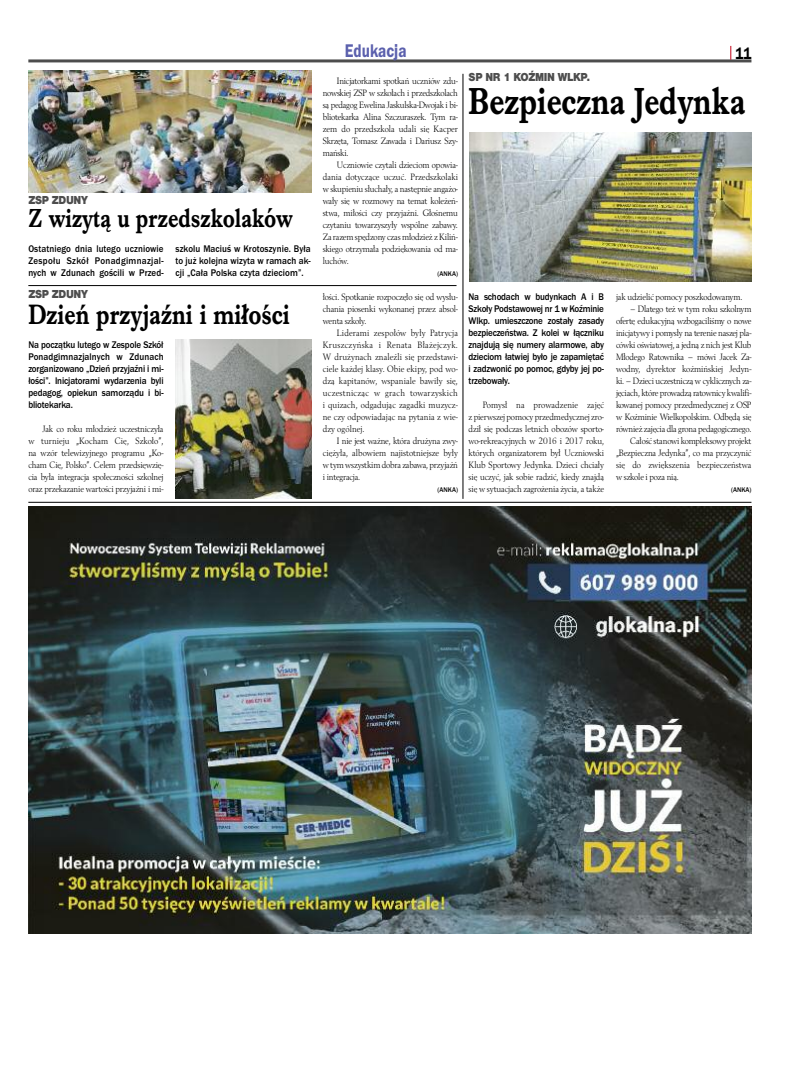
<style>
.page{position:relative;width:794px;height:1092px;background:#fff}
.page>*{position:absolute;margin:0;border:0;box-sizing:border-box;transform-origin:0 0}
.t1{font:700 39px "Imprint URWTCE";color:#000;scale:.8 1}
.t2{font:700 29px "Imprint URWTCE";color:#000;scale:.8 1}
.t3{font:700 27px "Imprint URWTCE";color:#000;scale:.8 1}
.t4{font:19px "Franklin Got URWTCE Dem";color:#5b60ad;scale:.8 1}
.t5{font:17px "Franklin Got URWTCE Dem";color:#000;scale:.8 1}
.t6{font:900 12px "Nimbus San TCE";letter-spacing:-.035em;color:#4d4d4d;scale:.9 1}
.t7{font:500 10px/12px "Franklin Got URWTCE";letter-spacing:-.005em;color:#000;text-align:justify;scale:.9 1}
.t8{font:9.6px/12px "Berling TCE";letter-spacing:-.02em;color:#000;text-align:justify;scale:.9 1}
.t9{font:9.6px "Berling TCE";color:#000;scale:.9 1}
.t10{font:9.6px "Berling TCE";letter-spacing:.005em;color:#000;scale:.9 1}
.t11{font:500 7px "Franklin Got URWTCE";color:#000;scale:.95 1}
</style>
<div class="page">
<hr style="left:28px;top:59px;width:723px;height:3px;background:#4d4d4d">
<svg style="left:730px;top:46px;width:1px;height:14px"></svg>
<img style="left:28px;top:506px;width:723px;height:427px">
<hr style="left:28px;top:502px;width:723px;height:1px;background:#000">
<hr style="left:462px;top:74px;width:1px;height:425px;background:#000">
<img style="left:470px;top:132px;width:281px;height:149px">
<img style="left:28px;top:71px;width:283px;height:122px">
<img style="left:175px;top:339px;width:136px;height:159px">
<hr style="left:28px;top:285px;width:428px;height:1px;background:#000">
<p class="t6" style="left:28px;top:193px;width:68px">ZSP ZDUNY</p>
<h3 class="t3" style="left:28px;top:202px;width:332px">Z wizytą u przedszkolaków</h3>
<p class="t7" style="left:28px;top:243px;width:152px">Ostatniego dnia lutego uczniowie Zespołu Szkół Ponadgimnazjal&shy;nych w Zdunach gościli w Przed-</p>
<p class="t7" style="left:176px;top:243px;width:152px">szkolu Maciuś w Krotoszynie. Była to już kolejna wizyta w ramach ak&shy;cji „Cała Polska czyta dzieciom”.</p>
<p class="t6" style="left:28px;top:287px;width:68px">ZSP ZDUNY</p>
<h2 class="t2" style="left:28px;top:297px;width:328px">Dzień przyjaźni i miłości</h2>
<p class="t7" style="left:28px;top:339px;width:152px">Na początku lutego w Zespole Szkół Ponadgimnazjalnych w Zdunach zorganizowano „Dzień przyjaźni i mi&shy;łości”. Inicjatorami wydarzenia byli pedagog, opiekun samorządu i bi&shy;bliotekarka.</p>
<p class="t8" style="left:28px;top:423px;width:152px;text-indent:14px">Jak co roku młodzież uczestniczyła w turnieju „Kocham Cię, Szkoło”, na wzór telewizyjnego programu „Ko&shy;cham Cię, Polsko”. Celem przedsięwzię&shy;cia była integracja społeczności szkolnej oraz przekazanie wartości przyjaźni i mi-</p>
<h3 class="t4" style="left:345px;top:40px;width:79px">Edukacja</h3>
<h3 class="t5" style="left:735px;top:43px;width:21px">11</h3>
<p class="t8" style="left:323px;top:75px;width:152px;text-indent:14px">Inicjatorkami spotkań uczniów zdu&shy;nowskiej ZSP w szkołach i przedszkolach są pedagog Ewelina Jaskulska-Dwojak i bi&shy;bliotekarka Alina Szczuraszek. Tym ra&shy;zem do przedszkola udali się Kacper Skrzęta, Tomasz Zawada i Dariusz Szy&shy;mański.</p>
<p class="t8" style="left:323px;top:159px;width:152px;text-indent:14px">Uczniowie czytali dzieciom opowia&shy;dania dotyczące uczuć. Przedszkolaki w skupieniu słuchały, a następnie angażo&shy;wały się w rozmowy na temat koleżeń&shy;stwa, miłości czy przyjaźni. Głośnemu czytaniu towarzyszyły wspólne zabawy.<br>Za razem spędzony czas młodzież z Kiliń&shy;skiego otrzymała podziękowania od ma&shy;luchów.</p>
<p class="t11" style="left:437px;top:269px;width:23px">(ANKA)</p>
<p class="t8" style="left:323px;top:291px;width:151px">łości. Spotkanie rozpoczęło się od wysłu&shy;chania piosenki wykonanej przez absol&shy;wenta szkoły.</p>
<p class="t8" style="left:323px;top:327px;width:152px;text-indent:14px">Liderami zespołów były Patrycja Kruszczyńska i Renata Błażejczyk.<br>W drużynach znaleźli się przedstawi&shy;ciele każdej klasy. Obie ekipy, pod wo&shy;dzą kapitanów, wspaniale bawiły się, uczestnicząc w grach towarzyskich i quizach, odgadując zagadki muzycz&shy;ne czy odpowiadając na pytania z wie&shy;dzy ogólnej.</p>
<p class="t8" style="left:323px;top:435px;width:152px;text-indent:14px">I nie jest ważne, która drużyna zwy&shy;ciężyła, albowiem najistotniejsze były w tym wszystkim dobra zabawa, przyjaźń i integracja.</p>
<p class="t11" style="left:437px;top:485px;width:23px">(ANKA)</p>
<p class="t6" style="left:468px;top:70px;width:137px">SP NR 1 KOŹMIN WLKP.</p>
<h1 class="t1" style="left:468px;top:78px;width:348px">Bezpieczna Jedynka</h1>
<p class="t7" style="left:468px;top:291px;width:152px">Na schodach w budynkach A i B Szkoły Podstawowej nr 1 w Koźminie Wlkp. umieszczone zostały zasady bezpieczeństwa. Z kolei w łączniku znajdują się numery alarmowe, aby dzieciom łatwiej było je zapamiętać i zadzwonić po pomoc, gdyby jej po&shy;trzebowały.</p>
<p class="t8" style="left:468px;top:399px;width:152px;text-indent:14px">Pomysł na prowadzenie zajęć z pierwszej pomocy przedmedycznej zro&shy;dził się podczas letnich obozów sporto&shy;wo-rekreacyjnych w 2016 i 2017 roku, których organizatorem był Uczniowski Klub Sportowy Jedynka. Dzieci chciały się uczyć, jak sobie radzić, kiedy znajdą się w sytuacjach zagrożenia życia, a także</p>
<p class="t8" style="left:616px;top:291px;width:142px">jak udzielić pomocy poszkodowanym.</p>
<p class="t8" style="left:630px;top:303px;width:136px">– Dlatego też w tym roku szkolnym</p>
<p class="t8" style="left:616px;top:315px;width:152px">ofertę edukacyjną wzbogaciliśmy o nowe</p>
<p class="t8" style="left:616px;top:327px;width:151px">inicjatywy i pomysły na terenie naszej pla-</p>
<p class="t8" style="left:616px;top:339px;width:152px">cówki oświatowej, a jedną z nich jest Klub</p>
<p class="t8" style="left:616px;top:351px;width:151px">Młodego Ratownika – mówi Jacek Za-</p>
<p class="t9" style="left:616px;top:363px;width:151px">wodny, dyrektor koźmińskiej Jedyn-</p>
<p class="t8" style="left:616px;top:375px;width:151px">ki. – Dzieci uczestniczą w cyklicznych za-</p>
<p class="t8" style="left:616px;top:387px;width:151px">jęciach, które prowadzą ratownicy kwalifi-</p>
<p class="t8" style="left:616px;top:399px;width:152px">kowanej pomocy przedmedycznej z OSP</p>
<p class="t8" style="left:616px;top:411px;width:152px">w Koźminie Wielkopolskim. Odbędą się</p>
<p class="t8" style="left:616px;top:423px;width:152px">również zajęcia dla grona pedagogicznego.</p>
<p class="t8" style="left:630px;top:435px;width:136px">Całość stanowi kompleksowy projekt</p>
<p class="t8" style="left:616px;top:447px;width:152px">„Bezpieczna Jedynka”, co ma przyczynić</p>
<p class="t10" style="left:616px;top:459px;width:152px">się do zwiększenia bezpieczeństwa</p>
<p class="t8" style="left:616px;top:471px;width:71px">w szkole i poza nią.</p>
<p class="t11" style="left:731px;top:485px;width:23px">(ANKA)</p>
</div>
